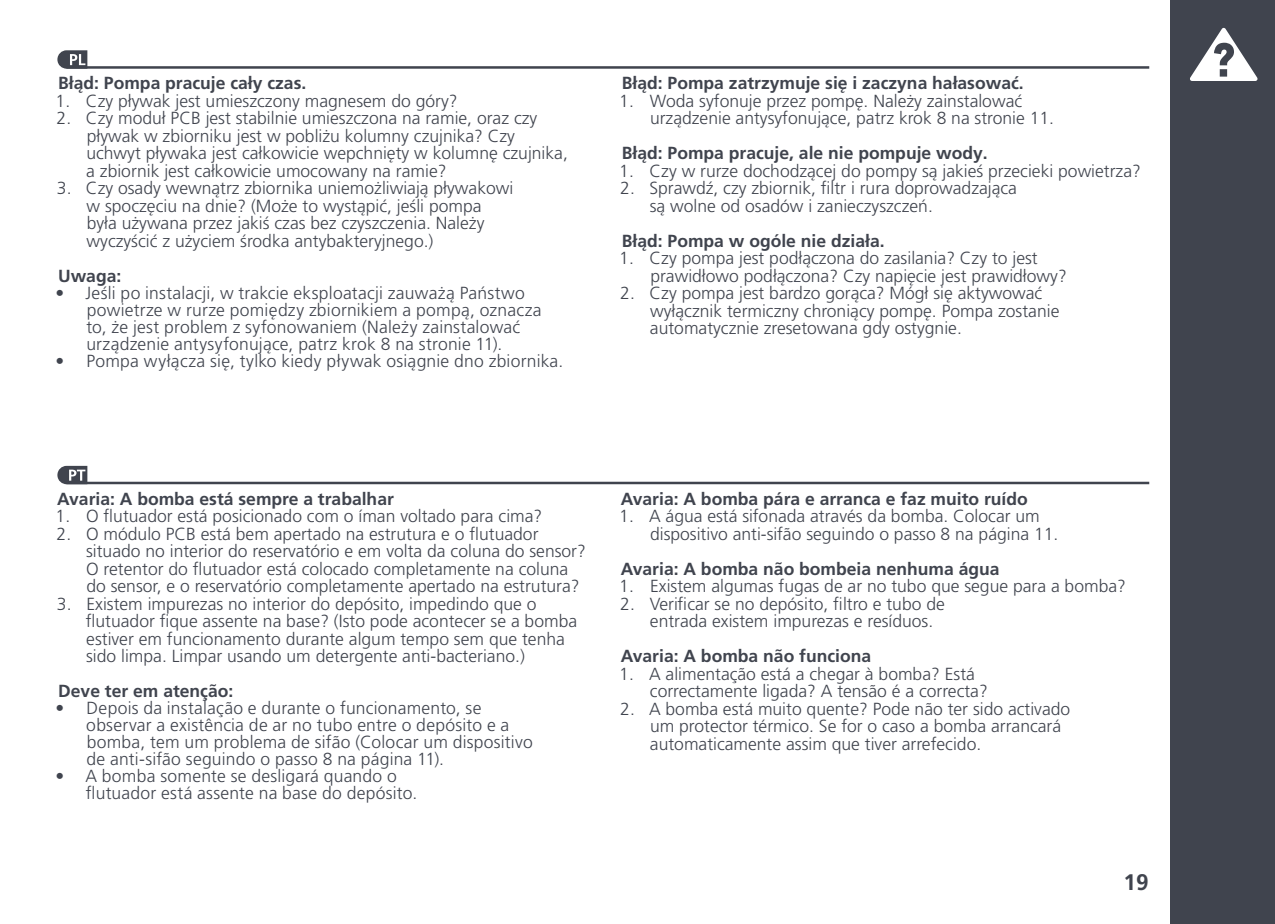
<style>
.page{position:relative;width:1275px;height:924px;background:#fff}
.page>*{position:absolute;margin:0;border:0;box-sizing:border-box;transform-origin:0 0}
.t1{font:700 22.5px "Frutiger LT Pro";color:#40444e}
.t2{font:300 17.5px/17.5px "Frutiger LT Pro";color:#40444e}
.numbered_list{font:700 17.5px "Frutiger LT Pro";color:#40444e}
</style>
<div class="page">
<hr style="left:66px;top:66px;width:1083px;height:3px;background:#40444e">
<hr style="left:66px;top:481px;width:1083px;height:3px;background:#40444e">
<svg style="left:57px;top:50px;width:30px;height:19px"></svg>
<svg style="left:57px;top:466px;width:30px;height:18px"></svg>
<div style="left:1170px;top:0;width:104px;height:923px;background:#40444e"></div>
<svg style="left:1190px;top:28px;width:67px;height:53px"></svg>
<p class="numbered_list" style="left:58px;top:73px;width:249px">Błąd: Pompa pracuje cały czas.</p>
<p class="t2" style="left:56px;top:92px;width:403px">1. Czy pływak jest umieszczony magnesem do góry?</p>
<p class="t2" style="left:86px;top:109px;width:483px;text-indent:-30px">2. Czy moduł PCB jest stabilnie umieszczona na ramie, oraz czy pływak w zbiorniku jest w pobliżu kolumny czujnika? Czy uchwyt pływaka jest całkowicie wepchnięty w kolumnę czujnika, a zbiornik jest całkowicie umocowany na ramie?</p>
<p class="t2" style="left:87px;top:179px;width:428px;text-indent:-30px">3. Czy osady wewnątrz zbiornika uniemożliwiają pływakowi w spoczęciu na dnie? (Może to wystąpić, jeśli pompa była używana przez jakiś czas bez czyszczenia. Należy wyczyścić z użyciem środka antybakteryjnego.)</p>
<p class="numbered_list" style="left:58px;top:265px;width:65px">Uwaga:</p>
<p class="t2" style="left:86px;top:284px;width:456px;text-indent:-31px">• Jeśli po instalacji, w trakcie eksploatacji zauważą Państwo powietrze w rurze pomiędzy zbiornikiem a pompą, oznacza to, że jest problem z syfonowaniem (Należy zainstalować urządzenie antysyfonujące, patrz krok 8 na stronie 11).</p>
<p class="t2" style="left:56px;top:352px;width:509px">• Pompa wyłącza się, tylko kiedy pływak osiągnie dno zbiornika.</p>
<p class="numbered_list" style="left:622px;top:73px;width:403px">Błąd: Pompa zatrzymuje się i zaczyna hałasować.</p>
<p class="t2" style="left:650px;top:92px;width:405px;text-indent:-31px">1. Woda syfonuje przez pompę. Należy zainstalować urządzenie antysyfonujące, patrz krok 8 na stronie 11.</p>
<p class="numbered_list" style="left:622px;top:143px;width:367px">Błąd: Pompa pracuje, ale nie pompuje wody.</p>
<p class="t2" style="left:619px;top:162px;width:523px">1. Czy w rurze dochodzącej do pompy są jakieś przecieki powietrza?</p>
<p class="t2" style="left:649px;top:179px;width:369px;text-indent:-29px">2. Sprawdź, czy zbiornik, filtr i rura doprowadzająca są wolne od osadów i zanieczyszczeń.</p>
<p class="numbered_list" style="left:622px;top:230px;width:264px">Błąd: Pompa w ogóle nie działa.</p>
<p class="t2" style="left:650px;top:249px;width:418px;text-indent:-31px">1. Czy pompa jest podłączona do zasilania? Czy to jest prawidłowo podłączona? Czy napięcie jest prawidłowy?</p>
<p class="t2" style="left:650px;top:284px;width:411px;text-indent:-30px">2. Czy pompa jest bardzo gorąca? Mógł się aktywować wyłącznik termiczny chroniący pompę. Pompa zostanie automatycznie zresetowana gdy ostygnie.</p>
<p class="numbered_list" style="left:57px;top:488px;width:338px">Avaria: A bomba está sempre a trabalhar</p>
<p class="t2" style="left:56px;top:507px;width:488px">1. O flutuador está posicionado com o íman voltado para cima?</p>
<p class="t2" style="left:86px;top:525px;width:501px;text-indent:-29px">2. O módulo PCB está bem apertado na estrutura e o flutuador situado no interior do reservatório e em volta da coluna do sensor?<br>O retentor do flutuador está colocado completamente na coluna do sensor, e o reservatório completamente apertado na estrutura?</p>
<p class="t2" style="left:86px;top:595px;width:493px;text-indent:-29px">3. Existem impurezas no interior do depósito, impedindo que o flutuador fique assente na base? (Isto pode acontecer se a bomba estiver em funcionamento durante algum tempo sem que tenha sido limpa. Limpar usando um detergente anti-bacteriano.)</p>
<p class="numbered_list" style="left:58px;top:680px;width:177px">Deve ter em atenção:</p>
<p class="t2" style="left:86px;top:699px;width:448px;text-indent:-31px">• Depois da instalação e durante o funcionamento, se observar a existência de ar no tubo entre o depósito e a bomba, tem um problema de sifão (Colocar um dispositivo de anti-sifão seguindo o passo 8 na página 11).</p>
<p class="t2" style="left:86px;top:767px;width:333px;text-indent:-30px">• A bomba somente se desligará quando o flutuador está assente na base do depósito.</p>
<p class="numbered_list" style="left:620px;top:488px;width:408px">Avaria: A bomba pára e arranca e faz muito ruído</p>
<p class="t2" style="left:650px;top:507px;width:410px;text-indent:-31px">1. A água está sifonada através da bomba. Colocar um dispositivo anti-sifão seguindo o passo 8 na página 11.</p>
<p class="numbered_list" style="left:620px;top:558px;width:380px">Avaria: A bomba não bombeia nenhuma água</p>
<p class="t2" style="left:619px;top:577px;width:508px">1. Existem algumas fugas de ar no tubo que segue para a bomba?</p>
<p class="t2" style="left:650px;top:595px;width:296px;text-indent:-30px">2. Verificar se no depósito, filtro e tubo de entrada existem impurezas e resíduos.</p>
<p class="numbered_list" style="left:620px;top:645px;width:252px">Avaria: A bomba não funciona</p>
<p class="t2" style="left:650px;top:665px;width:339px;text-indent:-31px">1. A alimentação está a chegar à bomba? Está correctamente ligada? A tensão é a correcta?</p>
<p class="t2" style="left:650px;top:700px;width:422px;text-indent:-30px">2. A bomba está muito quente? Pode não ter sido activado um protector térmico. Se for o caso a bomba arrancará automaticamente assim que tiver arrefecido.</p>
<p class="t1" style="left:1123px;top:869px;width:27px">19</p>
</div>
